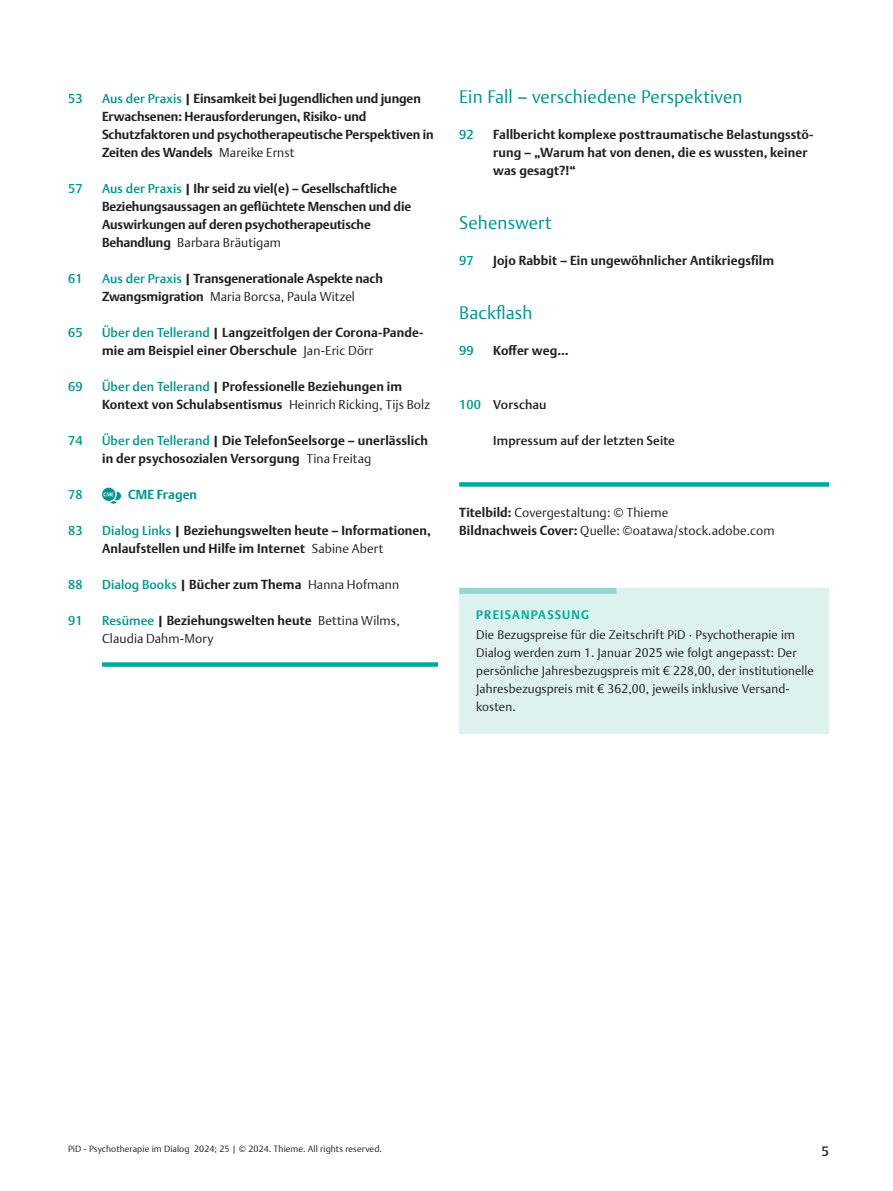
<style>
.page{position:relative;width:893px;height:1191px;background:#fff}
.page>*{position:absolute;margin:0;border:0;box-sizing:border-box;transform-origin:0 0}
.t1{font:300 18px "Thieme Argo 2011";letter-spacing:.01em;color:#009391}
.t2{font:500 13.5px "Thieme Argo 2011";color:#231f20}
.t3{font:700 12.75px/18px "Thieme Argo 2011";letter-spacing:.005em;color:#231f20}
.t4{font:300 12.75px/18px "Thieme Argo 2011";letter-spacing:.01em;color:#231f20}
.t5{font:500 12.75px "Thieme Argo 2011";letter-spacing:.01em;color:#231f20}
.t6{font:500 12.75px "Thieme Argo 2011";letter-spacing:.01em;color:#009391}
.t7{font:700 12.75px "Thieme Argo 2011";letter-spacing:.01em;color:#009391}
.t8{font:300 12.3px/18px "Thieme Argo 2011";letter-spacing:.01em;color:#231f20}
.t9{font:700 12px "Thieme Argo 2011";letter-spacing:.1em;color:#00a99d}
.t10{font:300 9px "Thieme Argo 2011";letter-spacing:.01em;color:#231f20}
.s1{font-weight:500;color:#009391}
.s2{font-weight:300}
.s3{font-weight:700}
.s4{color:#009391}
</style>
<div class="page">
<div style="left:102px;top:662px;width:336px;height:5px;background:#00a99d"></div>
<svg style="left:102px;top:487px;width:19px;height:16px"></svg>
<div style="left:459px;top:482px;width:370px;height:5px;background:#00a99d"></div>
<div style="left:459px;top:591px;width:158px;height:15px;background:#ddf1ef"></div>
<div style="left:617px;top:591px;width:212px;height:15px;background:#ddf1ef"></div>
<div style="left:459px;top:606px;width:370px;height:127px;background:#ddf1ef"></div>
<div style="left:459px;top:588px;width:158px;height:6px;background:#96d5d2"></div>
<div style="left:617px;top:588px;width:212px;height:6px;background:#ddf1ef"></div>
<p class="t6" style="left:68px;top:90px;width:16px">53</p>
<p class="t3" style="left:102px;top:89px;width:333px"><span class="s1">Aus der Praxis</span> | Einsamkeit bei Jugendlichen und jungen Erwachsenen: Herausforderungen, Risiko- und Schutzfaktoren und psychotherapeutische Perspektiven in Zeiten des Wandels <span class="s2">Mareike Ernst</span></p>
<p class="t6" style="left:68px;top:180px;width:16px">57</p>
<p class="t3" style="left:102px;top:179px;width:311px"><span class="s1">Aus der Praxis</span> | Ihr seid zu viel(e) – Gesellschaftliche Beziehungsaussagen an geflüchtete Menschen und die Auswirkungen auf deren psychotherapeutische Behandlung <span class="s2">Barbara Bräutigam</span></p>
<p class="t6" style="left:68px;top:270px;width:16px">61</p>
<p class="t3" style="left:102px;top:269px;width:282px"><span class="s1">Aus der Praxis</span> | Transgenerationale Aspekte nach<br>Zwangsmigration <span class="s2">Maria Borcsa, Paula Witzel</span></p>
<p class="t6" style="left:68px;top:324px;width:16px">65</p>
<p class="t3" style="left:102px;top:323px;width:323px"><span class="s1">Über den Tellerand</span> | Langzeitfolgen der Corona-Pande&shy;mie am Beispiel einer Oberschule <span class="s2">Jan-Eric Dörr</span></p>
<p class="t6" style="left:68px;top:378px;width:16px">69</p>
<p class="t3" style="left:102px;top:377px;width:329px"><span class="s1">Über den Tellerand</span> | Professionelle Beziehungen im<br>Kontext von Schulabsentismus <span class="s2">Heinrich Ricking, Tijs Bolz</span></p>
<p class="t6" style="left:68px;top:432px;width:16px">74</p>
<p class="t3" style="left:102px;top:431px;width:327px"><span class="s1">Über den Tellerand</span> | Die TelefonSeelsorge – unerlässlich in der psychosozialen Versorgung <span class="s2">Tina Freitag</span></p>
<p class="t6" style="left:68px;top:486px;width:16px">78</p>
<p class="t7" style="left:128px;top:486px;width:71px">CME Fragen</p>
<p class="t6" style="left:68px;top:522px;width:16px">83</p>
<p class="t3" style="left:102px;top:521px;width:330px"><span class="s1">Dialog Links</span> | Beziehungswelten heute – Informationen,<br>Anlaufstellen und Hilfe im Internet <span class="s2">Sabine Abert</span></p>
<p class="t6" style="left:68px;top:576px;width:16px">88</p>
<p class="t3" style="left:102px;top:575px;width:299px"><span class="s1">Dialog Books</span> | Bücher zum Thema <span class="s2">Hanna Hofmann</span></p>
<p class="t6" style="left:68px;top:612px;width:16px">91</p>
<p class="t4" style="left:102px;top:611px;width:299px"><span class="s1">Resümee</span> <span class="s3">| Beziehungswelten heute</span> Bettina Wilms,<br>Claudia Dahm-Mory</p>
<h1 class="t1" style="left:459px;top:85px;width:285px">Ein Fall – verschiedene Perspektiven</h1>
<p class="t6" style="left:459px;top:126px;width:16px">92</p>
<p class="t3" style="left:493px;top:125px;width:322px">Fallbericht komplexe posttraumatische Belastungsstö&shy;rung – „Warum hat von denen, die es wussten, keiner was gesagt?!“</p>
<h1 class="t1" style="left:459px;top:211px;width:94px">Sehenswert</h1>
<p class="t6" style="left:459px;top:252px;width:16px">97</p>
<p class="t3" style="left:493px;top:251px;width:282px">Jojo Rabbit – Ein ungewöhnlicher Antikriegsfilm</p>
<h1 class="t1" style="left:459px;top:301px;width:75px">Backflash</h1>
<p class="t6" style="left:459px;top:342px;width:16px">99</p>
<p class="t3" style="left:493px;top:341px;width:77px">Koffer weg…</p>
<p class="t5" style="left:459px;top:396px;width:89px"><span class="s4">100</span> Vorschau</p>
<p class="t5" style="left:493px;top:432px;width:183px">Impressum auf der letzten Seite</p>
<p class="t4" style="left:459px;top:503px;width:317px"><span class="s3">Titelbild:</span> Covergestaltung: © Thieme<br><span class="s3">Bildnachweis Cover:</span> Quelle: ©oatawa/stock.adobe.com</p>
<p class="t9" style="left:476px;top:607px;width:114px">PREISANPASSUNG</p>
<p class="t8" style="left:476px;top:625px;width:339px">Die Bezugspreise für die Zeitschrift PiD · Psychotherapie im Dialog werden zum 1. Januar 2025 wie folgt angepasst: Der persönliche Jahresbezugspreis mit € 228,00, der institutionelle Jahresbezugspreis mit € 362,00, jeweils inklusive Versand&shy;kosten.</p>
<p class="t10" style="left:68px;top:1143px;width:315px">PiD - Psychotherapie im Dialog 2024; 25 | © 2024. Thieme. All rights reserved.</p>
<p class="t2" style="left:822px;top:1142px;width:9px">5</p>
</div>
